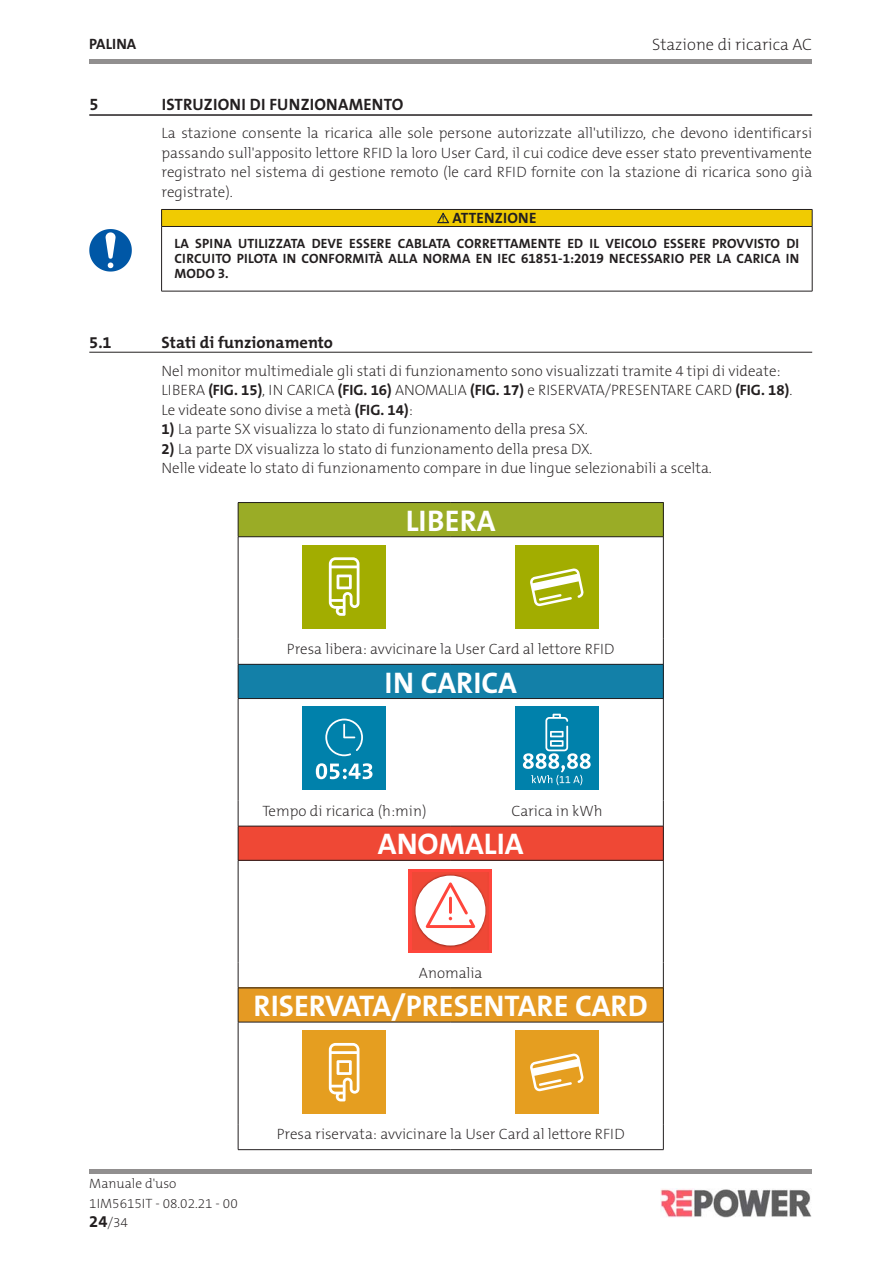
<style>
.page{position:relative;width:893px;height:1263px;background:#fff}
.page>*{position:absolute;margin:0;border:0;box-sizing:border-box;transform-origin:0 0}
.titolo_tabella{font:700 30px "The Mix B W7";color:#fff}
.t1{font:700 16.5px "The Mix B W7";letter-spacing:.005em;color:#231f20}
.t2{font:200 16.5px "The Mix B W2";color:#231f20}
.testo{font:200 15px/19.5px "The Mix B W2";color:#231f20;text-align:justify}
.testo_centrato{font:200 15px "The Mix B W2";color:#231f20}
.Titolo_tabella_avver{font:700 15px "The Mix B W7";letter-spacing:.015em;color:#231f20}
.avv__testo_-_bold{font:700 13.5px/15px "The Mix B W7";letter-spacing:.015em;color:#231f20;text-align:justify}
.t3{font:200 13.5px/19.5px "The Mix B W2";color:#231f20}
.s1{font-family:"The Mix B W7";font-weight:700}
.s2{font-family:"The Mix B W7";font-weight:700;font-size:16.5px}
</style>
<div class="page">
<hr style="left:89px;top:60px;width:723px;height:4px;background:#918f8f">
<div style="left:89px;top:1169px;width:723px;height:5px;background:#918f8f"></div>
<img style="left:661px;top:1188px;width:151px;height:29px">
<hr style="left:89px;top:114px;width:723px;height:2px;background:#231f20">
<hr style="left:89px;top:352px;width:723px;height:1px;background:#231f20">
<div style="left:162px;top:209px;width:650px;height:17px;background:#f0cb02"></div>
<hr style="left:161px;top:226px;width:651px;height:1px;background:#231f20">
<hr style="left:161px;top:209px;width:651px;height:1px;background:#231f20">
<svg style="left:161px;top:210px;width:1px;height:16px"></svg>
<svg style="left:812px;top:210px;width:1px;height:16px"></svg>
<hr style="left:161px;top:227px;width:1px;height:64px;background:#231f20">
<hr style="left:812px;top:227px;width:1px;height:64px;background:#231f20">
<hr style="left:161px;top:291px;width:651px;height:1px;background:#231f20">
<svg style="left:89px;top:229px;width:43px;height:43px"></svg>
<svg style="left:437px;top:213px;width:12px;height:10px"></svg>
<div style="left:238px;top:502px;width:425px;height:35px;background:#9aac26"></div>
<div style="left:238px;top:664px;width:425px;height:34px;background:#1380a8"></div>
<div style="left:238px;top:826px;width:425px;height:34px;background:#ef4835"></div>
<div style="left:238px;top:988px;width:425px;height:34px;background:#e59a23"></div>
<hr style="left:238px;top:502px;width:213px;height:1px;background:#231f20">
<hr style="left:238px;top:503px;width:1px;height:33px;background:#231f20">
<hr style="left:451px;top:502px;width:212px;height:1px;background:#231f20">
<hr style="left:663px;top:503px;width:1px;height:33px;background:#231f20">
<hr style="left:238px;top:536px;width:213px;height:1px;background:#231f20">
<hr style="left:238px;top:537px;width:1px;height:102px;background:#231f20">
<hr style="left:451px;top:536px;width:212px;height:1px;background:#231f20">
<hr style="left:663px;top:537px;width:1px;height:102px;background:#231f20">
<svg style="left:238px;top:639px;width:1px;height:25px"></svg>
<svg style="left:663px;top:639px;width:1px;height:25px"></svg>
<hr style="left:238px;top:664px;width:213px;height:1px;background:#231f20">
<hr style="left:238px;top:664px;width:1px;height:34px;background:#231f20">
<hr style="left:451px;top:664px;width:212px;height:1px;background:#231f20">
<hr style="left:663px;top:664px;width:1px;height:34px;background:#231f20">
<hr style="left:238px;top:698px;width:213px;height:1px;background:#231f20">
<hr style="left:238px;top:699px;width:1px;height:101px;background:#231f20">
<hr style="left:451px;top:698px;width:212px;height:1px;background:#231f20">
<hr style="left:663px;top:699px;width:1px;height:101px;background:#231f20">
<svg style="left:238px;top:800px;width:1px;height:26px"></svg>
<svg style="left:663px;top:800px;width:1px;height:26px"></svg>
<hr style="left:238px;top:826px;width:213px;height:1px;background:#231f20">
<hr style="left:238px;top:826px;width:1px;height:34px;background:#231f20">
<hr style="left:451px;top:826px;width:212px;height:1px;background:#231f20">
<hr style="left:663px;top:826px;width:1px;height:34px;background:#231f20">
<hr style="left:238px;top:860px;width:213px;height:1px;background:#231f20">
<hr style="left:238px;top:860px;width:1px;height:102px;background:#231f20">
<hr style="left:451px;top:860px;width:212px;height:1px;background:#231f20">
<hr style="left:663px;top:860px;width:1px;height:102px;background:#231f20">
<svg style="left:238px;top:962px;width:1px;height:26px"></svg>
<svg style="left:663px;top:962px;width:1px;height:26px"></svg>
<hr style="left:238px;top:988px;width:213px;height:1px;background:#231f20">
<hr style="left:238px;top:988px;width:1px;height:34px;background:#231f20">
<hr style="left:451px;top:988px;width:212px;height:1px;background:#231f20">
<hr style="left:663px;top:988px;width:1px;height:34px;background:#231f20">
<hr style="left:238px;top:1022px;width:213px;height:1px;background:#231f20">
<hr style="left:238px;top:1022px;width:1px;height:102px;background:#231f20">
<hr style="left:451px;top:1022px;width:212px;height:1px;background:#231f20">
<hr style="left:663px;top:1022px;width:1px;height:102px;background:#231f20">
<svg style="left:238px;top:1124px;width:1px;height:25px"></svg>
<svg style="left:663px;top:1124px;width:1px;height:25px"></svg>
<hr style="left:238px;top:1149px;width:213px;height:1px;background:#231f20">
<hr style="left:451px;top:1149px;width:212px;height:1px;background:#231f20">
<div style="left:302px;top:545px;width:84px;height:83px;background:#a2ad00"></div>
<svg style="left:329px;top:557px;width:30px;height:59px"></svg>
<div style="left:515px;top:545px;width:84px;height:84px;background:#a2ad00"></div>
<svg style="left:530px;top:568px;width:54px;height:38px"></svg>
<div style="left:302px;top:706px;width:84px;height:84px;background:#0081ab"></div>
<svg style="left:325px;top:719px;width:38px;height:37px"></svg>
<svg style="left:316px;top:763px;width:56px;height:16px"></svg>
<div style="left:515px;top:707px;width:84px;height:83px;background:#0081ab"></div>
<svg style="left:523px;top:714px;width:68px;height:71px"></svg>
<div style="left:409px;top:869px;width:83px;height:83px;background:#ff463c"></div>
<img style="left:412px;top:872px;width:77px;height:77px">
<div style="left:415px;top:875px;width:70px;height:70px;background:#fff;border-radius:50%"></div>
<svg style="left:426px;top:882px;width:49px;height:46px"></svg>
<div style="left:302px;top:1030px;width:84px;height:84px;background:#e59e20"></div>
<svg style="left:329px;top:1043px;width:30px;height:58px"></svg>
<div style="left:515px;top:1030px;width:84px;height:84px;background:#e59e20"></div>
<svg style="left:530px;top:1053px;width:54px;height:38px"></svg>
<p class="Titolo_tabella_avver" style="left:89px;top:35px;width:49px">PALINA</p>
<p class="t2" style="left:652px;top:34px;width:161px">Stazione di ricarica AC</p>
<p class="t1" style="left:89px;top:94px;width:11px">5</p>
<p class="t1" style="left:162px;top:94px;width:243px">ISTRUZIONI DI FUNZIONAMENTO</p>
<p class="testo" style="left:162px;top:123px;width:652px">La stazione consente la ricarica alle sole persone autorizzate all'utilizzo, che devono identificarsi passando sull'apposito lettore RFID la loro User Card, il cui codice deve esser stato preventivamente registrato nel sistema di gestione remoto (le card RFID fornite con la stazione di ricarica sono già registrate).</p>
<p class="Titolo_tabella_avver" style="left:452px;top:209px;width:86px">ATTENZIONE</p>
<p class="avv__testo_-_bold" style="left:174px;top:236px;width:626px">LA SPINA UTILIZZATA DEVE ESSERE CABLATA CORRETTAMENTE ED IL VEICOLO ESSERE PROVVISTO DI CIRCUITO PILOTA IN CONFORMITÀ ALLA NORMA EN IEC 61851-1:2019 NECESSARIO PER LA CARICA IN MODO 3.</p>
<p class="t1" style="left:89px;top:331px;width:24px">5.1</p>
<p class="t1" style="left:162px;top:331px;width:173px">Stati di funzionamento</p>
<p class="testo" style="left:162px;top:361px;width:621px">Nel monitor multimediale gli stati di funzionamento sono visualizzati tramite 4 tipi di videate:</p>
<p class="testo" style="left:162px;top:380px;width:632px">LIBERA <span class="s1">(FIG. 15)</span>, IN CARICA <span class="s1">(FIG. 16)</span> ANOMALIA <span class="s1">(FIG. 17)</span> e RISERVATA/PRESENTARE CARD <span class="s1">(FIG. 18)</span>.</p>
<p class="testo" style="left:162px;top:400px;width:253px">Le videate sono divise a metà <span class="s1">(FIG. 14)</span>:</p>
<p class="testo" style="left:162px;top:419px;width:428px"><span class="s1">1)</span> La parte SX visualizza lo stato di funzionamento della presa SX.</p>
<p class="testo" style="left:162px;top:439px;width:432px"><span class="s1">2)</span> La parte DX visualizza lo stato di funzionamento della presa DX.</p>
<p class="testo" style="left:162px;top:458px;width:552px">Nelle videate lo stato di funzionamento compare in due lingue selezionabili a scelta.</p>
<p class="titolo_tabella" style="left:406px;top:501px;width:91px">LIBERA</p>
<p class="testo_centrato" style="left:287px;top:639px;width:329px">Presa libera: avvicinare la User Card al lettore RFID</p>
<p class="titolo_tabella" style="left:384px;top:663px;width:134px">IN CARICA</p>
<p class="testo_centrato" style="left:262px;top:801px;width:166px">Tempo di ricarica (h:min)</p>
<p class="testo_centrato" style="left:511px;top:801px;width:93px">Carica in kWh</p>
<p class="titolo_tabella" style="left:378px;top:825px;width:147px">ANOMALIA</p>
<p class="testo_centrato" style="left:419px;top:963px;width:65px">Anomalia</p>
<p class="titolo_tabella" style="left:254px;top:987px;width:396px">RISERVATA/PRESENTARE CARD</p>
<p class="t3" style="left:89px;top:1174px;width:150px">Manuale d'uso<br>1IM5615IT - 08.02.21 - 00<br><span class="s2">24</span>/34</p>
<p class="testo_centrato" style="left:277px;top:1125px;width:349px">Presa riservata: avvicinare la User Card al lettore RFID</p>
</div>
